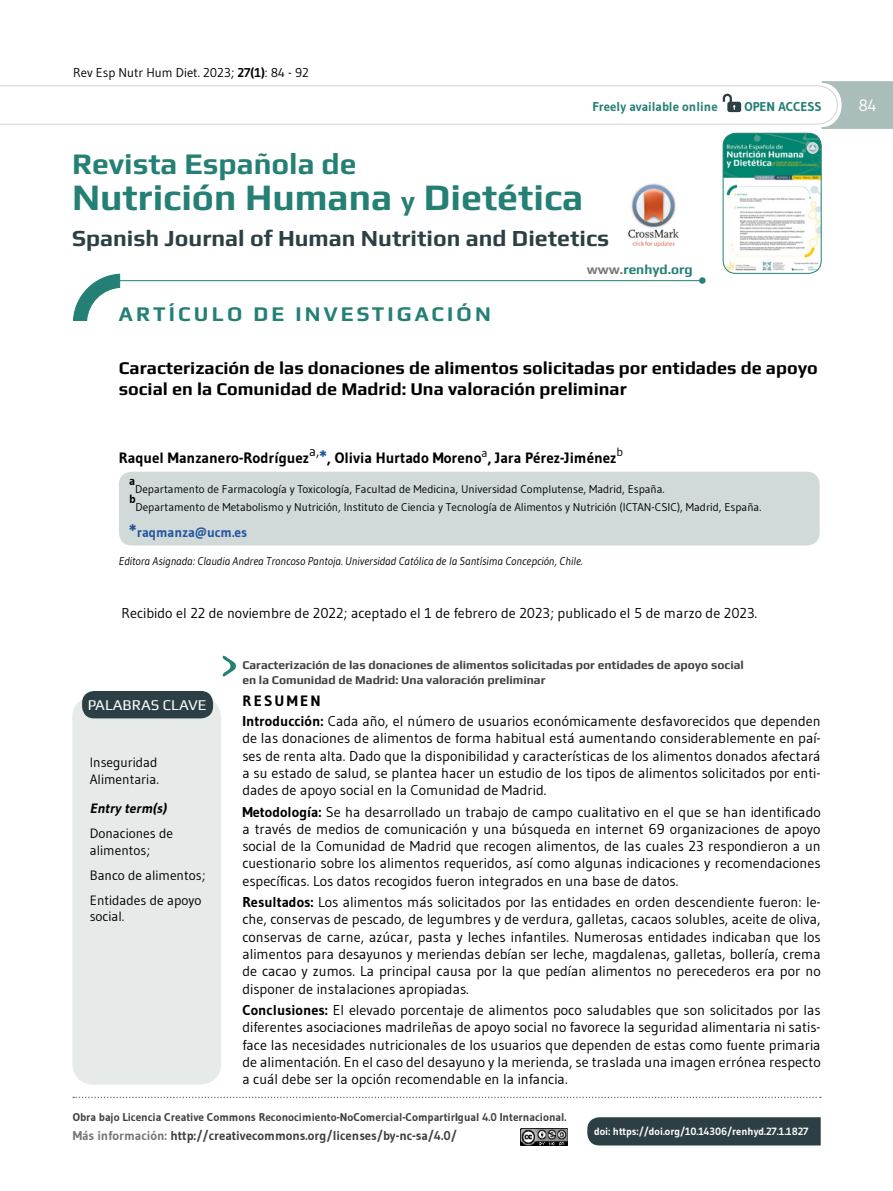
<style>
.page{position:relative;width:893px;height:1191px;background:#fff}
.page>*{position:absolute;margin:0;border:0;box-sizing:border-box;transform-origin:0 0}
.t1{font:700 37.5px "Play";color:#247f74}
.t2{font:700 30px "Play";color:#247f74}
.t3{font:700 23.1px "Play";color:#2b3f45}
.t4{font:700 21px "Play";letter-spacing:.15em;color:#247f74}
.t5{font:700 18px/21px "Play";color:#000}
.t6{font:16.5px "Gudea";color:#fff}
.t7{font:700 15px "Gudea";color:#000}
.t8{font:15px "Play";color:#fff}
.t9{font:700 15px "Gudea";letter-spacing:.15em;color:#000}
.t10{font:14.25px/17.2px "Gudea";color:#000;text-align:justify}
.t11{font:13.5px/16.5px "Gudea";color:#000}
.t12{font:700 13.5px "Gudea";color:#22569e}
.t13{font:700 13.5px "Play";color:#247f74}
.t14{font:italic 700 13.5px "Gudea";color:#000}
.t15{font:700 12.75px "Gudea";color:#414042}
.t16{font:12.75px "Gudea";color:#000}
.t17{font:700 12.75px "Gudea";color:#247f74}
.t18{font:700 12px/14.2px "Play";color:#414042}
.t19{font:700 12px "Gudea";color:#000}
.t20{font:12px "Gudea";color:#000}
.t21{font:11.25px "Gudea";color:#000}
.t22{font:italic 11.25px "Gudea";color:#000}
.t23{font:700 11.25px "Gudea";color:#414042}
.t24{font:700 10.5px "Gudea";letter-spacing:-.005em;color:#fff}
.s1{font-weight:700}
.s2{font-size:27px}
.s3{color:#77787b}
.s4{font-size:18px;color:#22569e}
.s5{font-size:18px}
</style>
<div class="page">
<img style="left:723px;top:133px;width:98px;height:140px">
<div style="left:723px;top:133px;width:99px;height:141px;border:1px solid #247f74;border-radius:13px"></div>
<svg style="left:73px;top:1096px;width:748px;height:2px"></svg>
<hr style="left:106px;top:280px;width:595px;height:1px;background:#247f74">
<svg style="left:72px;top:273px;width:49px;height:48px"></svg>
<div style="left:699px;top:277px;width:6px;height:7px;background:#247f74;border-radius:50%"></div>
<div style="left:119px;top:472px;width:701px;height:73px;background:#d1dad8;border-radius:13px"></div>
<svg style="left:0;top:81px;width:893px;height:48px"></svg>
<img style="left:628px;top:183px;width:51px;height:65px">
<div style="left:72px;top:696px;width:149px;height:388px;background:#e6eae9;border-radius:21px"></div>
<div style="left:82px;top:691px;width:131px;height:27px;background:#2b3f45;border-radius:12px"></div>
<svg style="left:223px;top:655px;width:13px;height:22px"></svg>
<img style="left:520px;top:1128px;width:48px;height:17px">
<div style="left:587px;top:1117px;width:234px;height:28px;background:#2b3f45"></div>
<p class="t16" style="left:73px;top:65px;width:237px">Rev Esp Nutr Hum Diet. 2023; <span class="s1">27(1)</span>: 84 - 92</p>
<p class="t17" style="left:592px;top:99px;width:127px">Freely available online</p>
<p class="t17" style="left:744px;top:98px;width:79px">OPEN ACCESS</p>
<h2 class="t2" style="left:72px;top:146px;width:286px">Revista Española de</h2>
<h1 class="t1" style="left:72px;top:175px;width:513px">Nutrición Humana <span class="s2">y</span> Dietética</h1>
<h3 class="t3" style="left:72px;top:224px;width:539px">Spanish Journal of Human Nutrition and Dietetics</h3>
<h3 class="t4" style="left:119px;top:301px;width:373px">ARTÍCULO DE INVESTIGACIÓN</h3>
<p class="t13" style="left:587px;top:262px;width:108px"><span class="s3">www.</span>renhyd.org</p>
<p class="t5" style="left:119px;top:357px;width:700px">Caracterización de las donaciones de alimentos solicitadas por entidades de apoyo social en la Comunidad de Madrid: Una valoración preliminar</p>
<p class="t7" style="left:119px;top:449px;width:499px">Raquel Manzanero-Rodríguez<sup>a,</sup><span class="s4">*</span>, Olivia Hurtado Moreno<sup>a</sup>, Jara Pérez-Jiménez</p>
<p class="t20" style="left:617px;top:444px;width:8px">b</p>
<p class="t19" style="left:129px;top:473px;width:8px">a</p>
<p class="t21" style="left:135px;top:482px;width:531px">Departamento de Farmacología y Toxicología, Facultad de Medicina, Universidad Complutense, Madrid, España.</p>
<p class="t19" style="left:129px;top:491px;width:8px">b</p>
<p class="t21" style="left:136px;top:499px;width:627px">Departamento de Metabolismo y Nutrición, Instituto de Ciencia y Tecnología de Alimentos y Nutrición (ICTAN-CSIC), Madrid, España.</p>
<p class="t12" style="left:129px;top:523px;width:120px"><span class="s5">*</span>raqmanza@ucm.es</p>
<p class="t22" style="left:119px;top:554px;width:465px">Editora Asignada: Claudia Andrea Troncoso Pantoja. Universidad Católica de la Santísima Concepción, Chile.</p>
<p class="t10" style="left:121px;top:604px;width:637px">Recibido el 22 de noviembre de 2022; aceptado el 1 de febrero de 2023; publicado el 5 de marzo de 2023.</p>
<p class="t8" style="left:88px;top:695px;width:120px">PALABRAS CLAVE</p>
<p class="t11" style="left:90px;top:754px;width:71px">Inseguridad<br>Alimentaria.</p>
<p class="t14" style="left:90px;top:800px;width:81px">Entry term(s)</p>
<p class="t11" style="left:90px;top:825px;width:85px">Donaciones de alimentos;</p>
<p class="t11" style="left:90px;top:862px;width:117px;line-height:25px">Banco de alimentos;<br>Entidades de apoyo</p>
<p class="t11" style="left:90px;top:908px;width:36px">social.</p>
<p class="t18" style="left:242px;top:658px;width:503px">Caracterización de las donaciones de alimentos solicitadas por entidades de apoyo social en la Comunidad de Madrid: Una valoración preliminar</p>
<p class="t9" style="left:242px;top:691px;width:80px">RESUMEN</p>
<p class="t10" style="left:242px;top:712px;width:580px"><span class="s1">Introducción:</span> Cada año, el número de usuarios económicamente desfavorecidos que dependen de las donaciones de alimentos de forma habitual está aumentando considerablemente en paí&shy;ses de renta alta. Dado que la disponibilidad y características de los alimentos donados afectará a su estado de salud, se plantea hacer un estudio de los tipos de alimentos solicitados por enti&shy;dades de apoyo social en la Comunidad de Madrid.</p>
<p class="t10" style="left:242px;top:802px;width:580px"><span class="s1">Metodología:</span> Se ha desarrollado un trabajo de campo cualitativo en el que se han identificado a través de medios de comunicación y una búsqueda en internet 69 organizaciones de apoyo social de la Comunidad de Madrid que recogen alimentos, de las cuales 23 respondieron a un cuestionario sobre los alimentos requeridos, así como algunas indicaciones y recomendaciones específicas. Los datos recogidos fueron integrados en una base de datos.</p>
<p class="t10" style="left:242px;top:893px;width:580px"><span class="s1">Resultados:</span> Los alimentos más solicitados por las entidades en orden descendiente fueron: le&shy;che, conservas de pescado, de legumbres y de verdura, galletas, cacaos solubles, aceite de oliva, conservas de carne, azúcar, pasta y leches infantiles. Numerosas entidades indicaban que los alimentos para desayunos y meriendas debían ser leche, magdalenas, galletas, bollería, crema de cacao y zumos. La principal causa por la que pedían alimentos no perecederos era por no disponer de instalaciones apropiadas.</p>
<p class="t10" style="left:242px;top:1001px;width:580px"><span class="s1">Conclusiones:</span> El elevado porcentaje de alimentos poco saludables que son solicitados por las diferentes asociaciones madrileñas de apoyo social no favorece la seguridad alimentaria ni satis&shy;face las necesidades nutricionales de los usuarios que dependen de estas como fuente primaria de alimentación. En el caso del desayuno y la merienda, se traslada una imagen errónea respecto a cuál debe ser la opción recomendable en la infancia.</p>
<p class="t23" style="left:73px;top:1109px;width:495px">Obra bajo Licencia Creative Commons Reconocimiento-NoComercial-CompartirIgual 4.0 Internacional.</p>
<p class="t15" style="left:73px;top:1127px;width:386px"><span class="s3">Más información:</span> http://creativecommons.org/licenses/by-nc-sa/4.0/</p>
<p class="t24" style="left:594px;top:1124px;width:216px">doi: https://doi.org/10.14306/renhyd.27.1.1827</p>
<p class="t6" style="left:858px;top:95px;width:20px">84</p>
</div>
